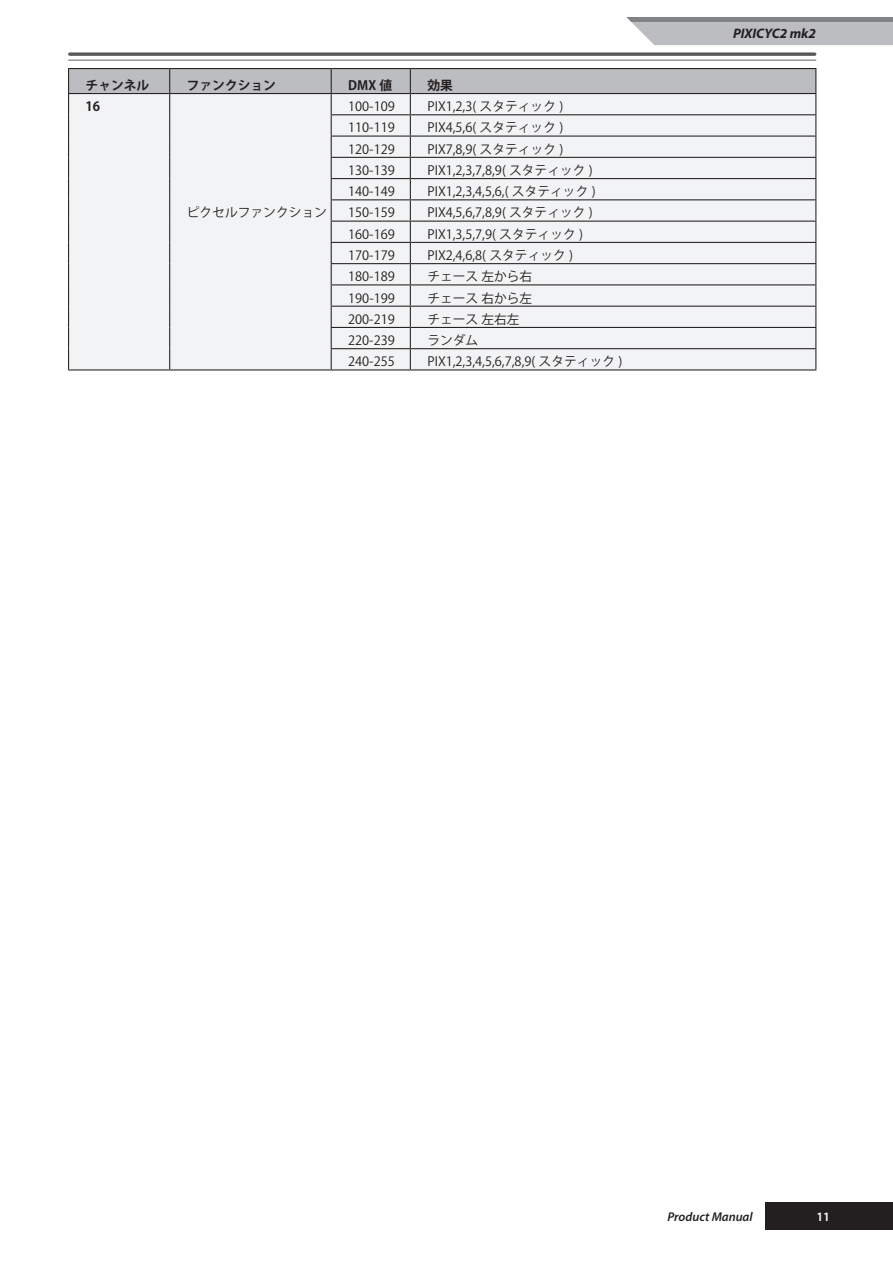
<style>
.page{position:relative;width:893px;height:1263px;background:#fff}
.page>*{position:absolute;margin:0;border:0;box-sizing:border-box;transform-origin:0 0}
.t1{font:italic 700 13.8px "Myriad Pro";color:#231f20}
.t2{font:12.75px "Koz Go Pro";color:#231f20}
.t3{font:700 12.75px "Koz Go Pro";color:#231f20}
.t4{font:italic 600 12.75px "Myriad Pro";color:#231f20}
.t5{font:600 12.75px "Myriad Pro";color:#fff}
</style>
<div class="page">
<svg style="left:70px;top:52px;width:745px;height:4px"></svg>
<hr style="left:69px;top:60px;width:747px;height:1px;background:#808285">
<svg style="left:626px;top:17px;width:267px;height:28px"></svg>
<div style="left:765px;top:1202px;width:128px;height:28px;background:#231f20"></div>
<hr style="left:68px;top:68px;width:102px;height:1px;background:#231f20">
<hr style="left:170px;top:68px;width:161px;height:1px;background:#231f20">
<hr style="left:331px;top:68px;width:79px;height:1px;background:#231f20">
<hr style="left:410px;top:68px;width:406px;height:1px;background:#231f20">
<svg style="left:68px;top:69px;width:748px;height:300px"></svg>
<hr style="left:68px;top:369px;width:102px;height:1px;background:#231f20">
<hr style="left:170px;top:369px;width:161px;height:1px;background:#231f20">
<hr style="left:331px;top:114px;width:79px;height:1px;background:#231f20">
<hr style="left:410px;top:114px;width:406px;height:1px;background:#231f20">
<hr style="left:331px;top:136px;width:79px;height:1px;background:#231f20">
<hr style="left:410px;top:136px;width:406px;height:1px;background:#231f20">
<hr style="left:331px;top:157px;width:79px;height:1px;background:#231f20">
<hr style="left:410px;top:157px;width:406px;height:1px;background:#231f20">
<hr style="left:331px;top:178px;width:79px;height:1px;background:#231f20">
<hr style="left:410px;top:178px;width:406px;height:1px;background:#231f20">
<hr style="left:331px;top:199px;width:79px;height:1px;background:#231f20">
<hr style="left:410px;top:199px;width:406px;height:1px;background:#231f20">
<hr style="left:331px;top:221px;width:79px;height:1px;background:#231f20">
<hr style="left:410px;top:221px;width:406px;height:1px;background:#231f20">
<hr style="left:331px;top:242px;width:79px;height:1px;background:#231f20">
<hr style="left:410px;top:242px;width:406px;height:1px;background:#231f20">
<hr style="left:331px;top:263px;width:79px;height:1px;background:#231f20">
<hr style="left:410px;top:263px;width:406px;height:1px;background:#231f20">
<hr style="left:331px;top:284px;width:79px;height:1px;background:#231f20">
<hr style="left:410px;top:284px;width:406px;height:1px;background:#231f20">
<hr style="left:331px;top:306px;width:79px;height:1px;background:#231f20">
<hr style="left:410px;top:306px;width:406px;height:1px;background:#231f20">
<hr style="left:331px;top:327px;width:79px;height:1px;background:#231f20">
<hr style="left:410px;top:327px;width:406px;height:1px;background:#231f20">
<hr style="left:331px;top:348px;width:79px;height:1px;background:#231f20">
<hr style="left:410px;top:348px;width:406px;height:1px;background:#231f20">
<hr style="left:331px;top:369px;width:79px;height:1px;background:#231f20">
<hr style="left:410px;top:369px;width:406px;height:1px;background:#231f20">
<p class="t3" style="left:86px;top:77px;width:65px">チャンネル</p>
<p class="t3" style="left:187px;top:77px;width:91px">ファンクション</p>
<p class="t3" style="left:348px;top:77px;width:45px">DMX 値</p>
<p class="t3" style="left:427px;top:77px;width:27px">効果</p>
<p class="t3" style="left:86px;top:98px;width:16px">16</p>
<p class="t2" style="left:348px;top:98px;width:48px">100-109</p>
<p class="t2" style="left:427px;top:98px;width:137px">PIX1,2,3( スタティック )</p>
<p class="t2" style="left:348px;top:119px;width:48px">110-119</p>
<p class="t2" style="left:427px;top:119px;width:137px">PIX4,5,6( スタティック )</p>
<p class="t2" style="left:348px;top:141px;width:48px">120-129</p>
<p class="t2" style="left:427px;top:141px;width:137px">PIX7,8,9( スタティック )</p>
<p class="t2" style="left:348px;top:162px;width:48px">130-139</p>
<p class="t2" style="left:427px;top:162px;width:167px">PIX1,2,3,7,8,9( スタティック )</p>
<p class="t2" style="left:348px;top:183px;width:48px">140-149</p>
<p class="t2" style="left:427px;top:183px;width:170px">PIX1,2,3,4,5,6,( スタティック )</p>
<p class="t2" style="left:348px;top:205px;width:48px">150-159</p>
<p class="t2" style="left:427px;top:205px;width:167px">PIX4,5,6,7,8,9( スタティック )</p>
<p class="t2" style="left:348px;top:226px;width:48px">160-169</p>
<p class="t2" style="left:427px;top:226px;width:157px">PIX1,3,5,7,9( スタティック )</p>
<p class="t2" style="left:348px;top:247px;width:48px">170-179</p>
<p class="t2" style="left:427px;top:247px;width:147px">PIX2,4,6,8( スタティック )</p>
<p class="t2" style="left:348px;top:268px;width:48px">180-189</p>
<p class="t2" style="left:427px;top:268px;width:107px">チェース 左から右</p>
<p class="t2" style="left:348px;top:290px;width:48px">190-199</p>
<p class="t2" style="left:427px;top:290px;width:107px">チェース 右から左</p>
<p class="t2" style="left:348px;top:311px;width:48px">200-219</p>
<p class="t2" style="left:427px;top:311px;width:94px">チェース 左右左</p>
<p class="t2" style="left:348px;top:332px;width:48px">220-239</p>
<p class="t2" style="left:427px;top:332px;width:53px">ランダム</p>
<p class="t2" style="left:348px;top:353px;width:48px">240-255</p>
<p class="t2" style="left:427px;top:353px;width:196px">PIX1,2,3,4,5,6,7,8,9( スタティック )</p>
<p class="t2" style="left:187px;top:205px;width:142px">ピクセルファンクション</p>
<p class="t1" style="left:733px;top:26px;width:84px">PIXICYC2 mk2</p>
<p class="t4" style="left:667px;top:1209px;width:87px">Product Manual</p>
<p class="t5" style="left:816px;top:1209px;width:15px">11</p>
</div>
